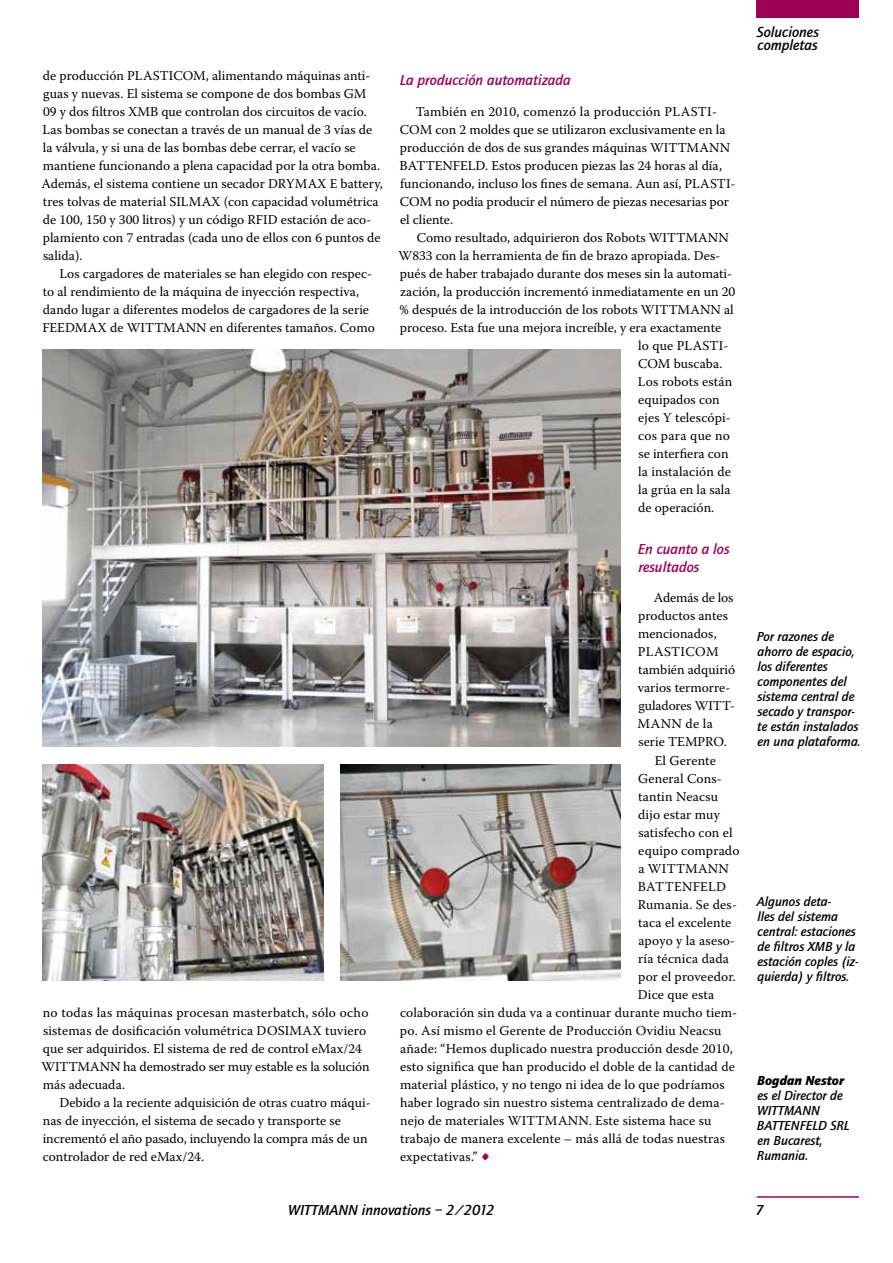
<style>
.page{position:relative;width:893px;height:1263px;background:#fff}
.page>*{position:absolute;margin:0;border:0;box-sizing:border-box;transform-origin:0 0}
.t1{font:italic 500 15px/13.5px "Quay Sans";color:#000}
.t2{font:italic 500 15px/18px "Quay Sans";color:#9e0054}
.t3{font:13.5px/18px "Warnock Pro";color:#000}
.t4{font:italic 500 13.5px/15px "Quay Sans";color:#000}
.t5{font:13.5px "Warnock Pro";letter-spacing:.025em;color:#000}
.t6{font:13.5px "Warnock Pro";letter-spacing:.02em;color:#000}
.t7{font:italic 900 13.5px "Quay Sans";color:#000}
.s1{font-size:24px;color:#9e0054}
</style>
<div class="page">
<div style="left:757px;top:0;width:102px;height:18px;background:#9e0054"></div>
<hr style="left:757px;top:1196px;width:102px;height:2px;background:#9e0054">
<img style="left:43px;top:764px;width:280px;height:217px">
<img style="left:43px;top:350px;width:578px;height:396px">
<img style="left:340px;top:764px;width:281px;height:217px">
<p class="t3" style="left:41px;top:66px;width:343px">de producción PLASTICOM, alimentando máquinas anti&shy;guas y nuevas. El sistema se compone de dos bombas GM<br>09 y dos filtros XMB que controlan dos circuitos de vacío.<br>Las bombas se conectan a través de un manual de 3 vías de la válvula, y si una de las bombas debe cerrar, el vacío se mantiene funcionando a plena capacidad por la otra bomba.<br>Además, el sistema contiene un secador DRYMAX E battery, tres tolvas de material SILMAX (con capacidad volumétrica de 100, 150 y 300 litros) y un código RFID estación de aco&shy;plamiento con 7 entradas (cada uno de ellos con 6 puntos de salida).</p>
<p class="t3" style="left:42px;top:264px;width:334px;text-indent:17px">Los cargadores de materiales se han elegido con respec&shy;to al rendimiento de la máquina de inyección respectiva, dando lugar a diferentes modelos de cargadores de la serie FEEDMAX de WITTMANN en diferentes tamaños. Como</p>
<p class="t3" style="left:41px;top:1003px;width:330px">no todas las máquinas procesan masterbatch, sólo ocho sistemas de dosificación volumétrica DOSIMAX tuviero que ser adquiridos. El sistema de red de control eMax/24<br>WITTMANN ha demostrado ser muy estable es la solución más adecuada.</p>
<p class="t3" style="left:43px;top:1093px;width:329px;text-indent:17px">Debido a la reciente adquisición de otras cuatro máqui&shy;nas de inyección, el sistema de secado y transporte se incrementó el año pasado, incluyendo la compra más de un controlador de red eMax/24.</p>
<p class="t2" style="left:400px;top:71px;width:173px">La producción automatizada</p>
<p class="t3" style="left:400px;top:102px;width:337px;text-indent:16px">También en 2010, comenzó la producción PLASTI-COM con 2 moldes que se utilizaron exclusivamente en la producción de dos de sus grandes máquinas WITTMANN BATTENFELD. Estos producen piezas las 24 horas al día, funcionando, incluso los fines de semana. Aun así, PLASTI-COM no podía producir el número de piezas necesarias por el cliente.</p>
<p class="t3" style="left:417px;top:228px;width:313px">Como resultado, adquirieron dos Robots WITTMANN</p>
<p class="t3" style="left:399px;top:246px;width:323px">W833 con la herramienta de fin de brazo apropiada. Des-</p>
<p class="t3" style="left:400px;top:264px;width:334px">pués de haber trabajado durante dos meses sin la automati-</p>
<p class="t3" style="left:400px;top:282px;width:337px">zación, la producción incrementó inmediatamente en un 20</p>
<p class="t3" style="left:400px;top:300px;width:336px">% después de la introducción de los robots WITTMANN al</p>
<p class="t3" style="left:400px;top:318px;width:323px">proceso. Esta fue una mejora increíble, y era exactamente</p>
<p class="t3" style="left:638px;top:336px;width:92px">lo que PLASTI-</p>
<p class="t3" style="left:638px;top:354px;width:86px">COM buscaba.</p>
<p class="t3" style="left:638px;top:372px;width:96px">Los robots están</p>
<p class="t3" style="left:638px;top:390px;width:83px">equipados con</p>
<p class="t3" style="left:638px;top:408px;width:94px">ejes Y telescópi-</p>
<p class="t6" style="left:638px;top:428px;width:93px">cos para que no</p>
<p class="t3" style="left:638px;top:444px;width:92px">se interfiera con</p>
<p class="t3" style="left:638px;top:463px;width:94px">la instalación de</p>
<p class="t3" style="left:638px;top:481px;width:94px">la grúa en la sala</p>
<p class="t3" style="left:638px;top:499px;width:78px">de operación.</p>
<p class="t2" style="left:638px;top:540px;width:93px">En cuanto a los resultados</p>
<p class="t3" style="left:654px;top:589px;width:81px">Además de los</p>
<p class="t3" style="left:638px;top:607px;width:91px">productos antes</p>
<p class="t3" style="left:638px;top:625px;width:80px">mencionados,</p>
<p class="t5" style="left:638px;top:644px;width:82px">PLASTICOM</p>
<p class="t3" style="left:638px;top:661px;width:99px">también adquirió</p>
<p class="t3" style="left:638px;top:679px;width:94px">varios termorre-</p>
<p class="t3" style="left:638px;top:697px;width:98px">guladores WITT-</p>
<p class="t3" style="left:638px;top:715px;width:77px">MANN de la</p>
<p class="t3" style="left:638px;top:733px;width:90px">serie TEMPRO.</p>
<p class="t3" style="left:655px;top:751px;width:63px">El Gerente</p>
<p class="t3" style="left:638px;top:769px;width:85px">General Cons-</p>
<p class="t3" style="left:638px;top:787px;width:82px">tantin Neacsu</p>
<p class="t3" style="left:638px;top:805px;width:83px">dijo estar muy</p>
<p class="t3" style="left:638px;top:823px;width:96px">satisfecho con el</p>
<p class="t3" style="left:638px;top:841px;width:103px">equipo comprado</p>
<p class="t3" style="left:638px;top:859px;width:92px">a WITTMANN</p>
<p class="t5" style="left:638px;top:878px;width:90px">BATTENFELD</p>
<p class="t3" style="left:638px;top:895px;width:101px">Rumania. Se des-</p>
<p class="t3" style="left:638px;top:913px;width:95px">taca el excelente</p>
<p class="t3" style="left:638px;top:931px;width:98px">apoyo y la aseso-</p>
<p class="t3" style="left:638px;top:949px;width:92px">ría técnica dada</p>
<p class="t3" style="left:638px;top:967px;width:99px">por el proveedor.</p>
<p class="t3" style="left:638px;top:985px;width:78px">Dice que esta</p>
<p class="t3" style="left:400px;top:1003px;width:338px">colaboración sin duda va a continuar durante mucho tiem-</p>
<p class="t3" style="left:400px;top:1021px;width:323px">po. Así mismo el Gerente de Producción Ovidiu Neacsu</p>
<p class="t3" style="left:400px;top:1039px;width:334px">añade: “Hemos duplicado nuestra producción desde 2010,</p>
<p class="t3" style="left:400px;top:1057px;width:336px">esto significa que han producido el doble de la cantidad de</p>
<p class="t3" style="left:400px;top:1075px;width:326px">material plástico, y no tengo ni idea de lo que podríamos</p>
<p class="t3" style="left:400px;top:1093px;width:326px">haber logrado sin nuestro sistema centralizado de dema-</p>
<p class="t3" style="left:400px;top:1111px;width:313px">nejo de materiales WITTMANN. Este sistema hace su</p>
<p class="t3" style="left:400px;top:1129px;width:327px">trabajo de manera excelente – más allá de todas nuestras</p>
<p class="t3" style="left:400px;top:1147px;width:92px">expectativas.” <span class="s1">•</span></p>
<p class="t1" style="left:757px;top:25px;width:64px">Soluciones completas</p>
<p class="t4" style="left:757px;top:629px;width:105px">Por razones de ahorro de espacio, los diferentes componentes del sistema central de secado y transpor&shy;te están instalados en una plataforma.</p>
<p class="t4" style="left:757px;top:894px;width:104px">Algunos deta-<br>lles del sistema central: estaciones de filtros XMB y la estación coples (iz&shy;quierda) y filtros.</p>
<p class="t7" style="left:757px;top:1073px;width:88px">Bogdan Nestor</p>
<p class="t4" style="left:757px;top:1088px;width:94px">es el Director de<br>WITTMANN<br>BATTENFELD SRL en Bucarest,<br>Rumania.</p>
<p class="t1" style="left:288px;top:1203px;width:208px">WITTMANN innovations – 2/2012</p>
<p class="t1" style="left:756px;top:1203px;width:10px">7</p>
</div>
